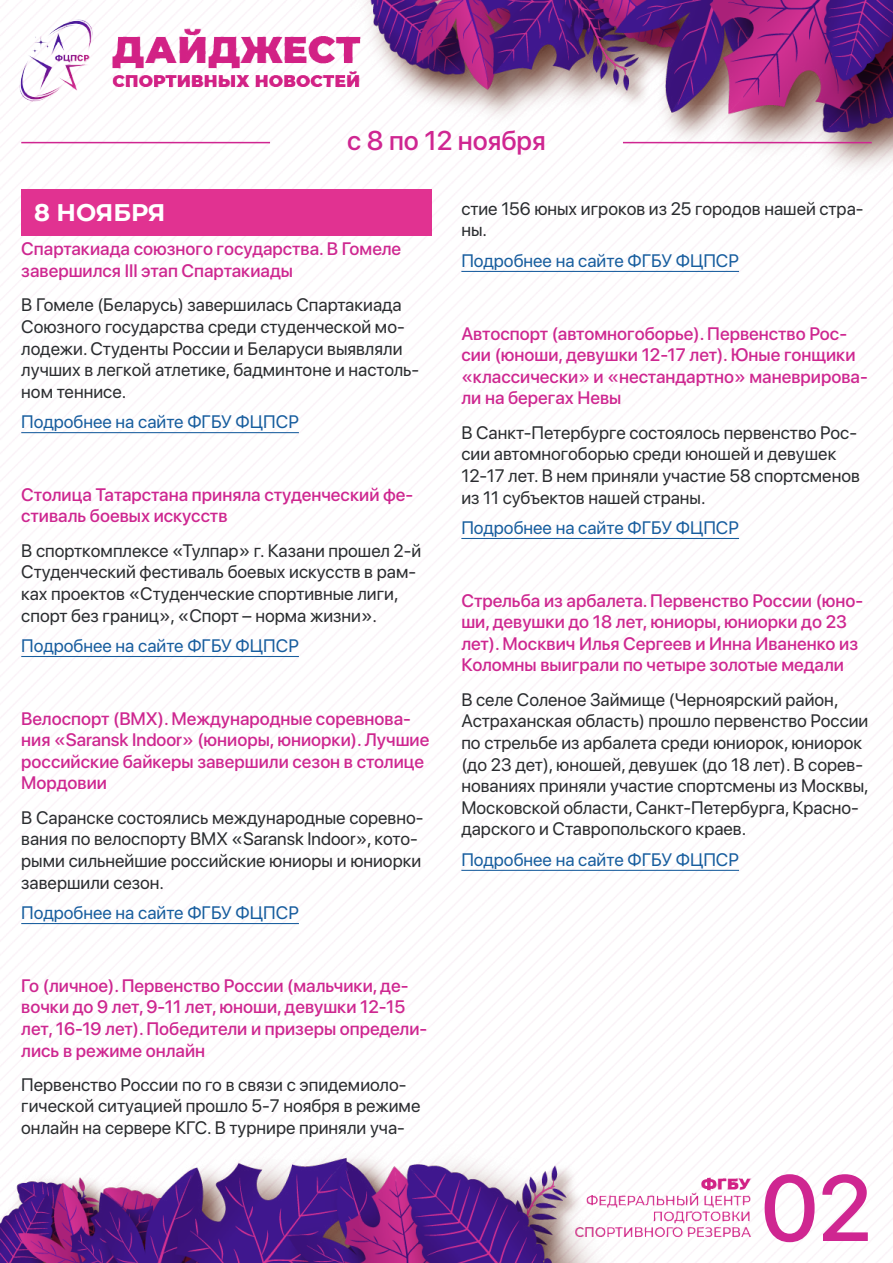
<style>
.page{position:relative;width:893px;height:1263px;background:#fff}
.page>*{position:absolute;margin:0;border:0;box-sizing:border-box;transform-origin:0 0}
.t1{font:500 93px "SF Pro Display";color:#cf2691}
.t2{font:500 27px "SF Pro Display";color:#cf2691}
.Дата{font:700 24px "Montserrat";color:#fff}
.Текст{font:18px/21.6px "SF Pro Display";color:#2a2c2f}
.Название{font:500 18px/21.6px "SF Pro Display";color:#ce2790}
.Текст-2{font:18px "SF Pro Display";color:#175d9e}
</style>
<div class="page">
<img style="left:0;top:0;width:893px;height:1263px">
<hr style="left:21px;top:142px;width:249px;height:1px;background:#cf2691">
<hr style="left:623px;top:142px;width:249px;height:1px;background:#cf2691">
<div style="left:21px;top:189px;width:411px;height:46px;background:#e13291"></div>
<hr style="left:21px;top:432px;width:278px;height:1px;background:#175d9e">
<hr style="left:21px;top:656px;width:278px;height:1px;background:#175d9e">
<hr style="left:21px;top:923px;width:278px;height:1px;background:#175d9e">
<hr style="left:461px;top:271px;width:278px;height:1px;background:#175d9e">
<hr style="left:461px;top:538px;width:278px;height:1px;background:#175d9e">
<hr style="left:461px;top:870px;width:278px;height:1px;background:#175d9e">
<h2 class="t2" style="left:347px;top:121px;width:200px">с 8 по 12 ноября</h2>
<p class="Дата" style="left:34px;top:195px;width:133px">8 НОЯБРЯ</p>
<p class="Название" style="left:21px;top:237px;width:381px">Спартакиада союзного государства. В Гомеле завершился III этап Спартакиады</p>
<p class="Текст" style="left:21px;top:293px;width:400px">В Гомеле (Беларусь) завершилась Спартакиада Союзного государства среди студенческой мо&shy;лодежи. Студенты России и Беларуси выявляли лучших в легкой атлетике, бадминтоне и настоль&shy;ном теннисе.</p>
<p class="Текст-2" style="left:21px;top:408px;width:279px">Подробнее на сайте ФГБУ ФЦПСР</p>
<p class="Название" style="left:21px;top:482px;width:394px">Столица Татарстана приняла студенческий фе&shy;стиваль боевых искусств</p>
<p class="Текст" style="left:21px;top:538px;width:402px">В спорткомплексе «Тулпар» г. Казани прошел 2-й Студенческий фестиваль боевых искусств в рам&shy;ках проектов «Студенческие спортивные лиги, спорт без границ», «Спорт – норма жизни».</p>
<p class="Текст-2" style="left:21px;top:632px;width:279px">Подробнее на сайте ФГБУ ФЦПСР</p>
<p class="Название" style="left:21px;top:706px;width:410px">Велоспорт (ВМХ). Международные соревнова&shy;ния «Saransk Indoor» (юниоры, юниорки). Лучшие российские байкеры завершили сезон в столице Мордовии</p>
<p class="Текст" style="left:21px;top:805px;width:404px">В Саранске состоялись международные соревно&shy;вания по велоспорту ВМХ «Saransk Indoor», кото&shy;рыми сильнейшие российские юниоры и юниорки завершили сезон.</p>
<p class="Текст-2" style="left:21px;top:899px;width:279px">Подробнее на сайте ФГБУ ФЦПСР</p>
<p class="Название" style="left:21px;top:973px;width:408px">Го (личное). Первенство России (мальчики, де&shy;вочки до 9 лет, 9-11 лет, юноши, девушки 12-15 лет, 16-19 лет). Победители и призеры определи&shy;лись в режиме онлайн</p>
<p class="Текст" style="left:21px;top:1072px;width:401px">Первенство России по го в связи с эпидемиоло&shy;гической ситуацией прошло 5-7 ноября в режиме онлайн на сервере КГС. В турнире приняли уча-</p>
<p class="Текст" style="left:461px;top:197px;width:404px">стие 156 юных игроков из 25 городов нашей стра&shy;ны.</p>
<p class="Текст-2" style="left:461px;top:247px;width:279px">Подробнее на сайте ФГБУ ФЦПСР</p>
<p class="Название" style="left:461px;top:321px;width:408px">Автоспорт (автомногоборье). Первенство Рос&shy;сии (юноши, девушки 12-17 лет). Юные гонщики «классически» и «нестандартно» маневрирова&shy;ли на берегах Невы</p>
<p class="Текст" style="left:461px;top:420px;width:400px">В Санкт-Петербурге состоялось первенство Рос&shy;сии автомногоборью среди юношей и девушек 12-17 лет. В нем приняли участие 58 спортсменов из 11 субъектов нашей страны.</p>
<p class="Текст-2" style="left:461px;top:514px;width:279px">Подробнее на сайте ФГБУ ФЦПСР</p>
<p class="Название" style="left:461px;top:588px;width:403px">Стрельба из арбалета. Первенство России (юно&shy;ши, девушки до 18 лет, юниоры, юниорки до 23 лет). Москвич Илья Сергеев и Инна Иваненко из Коломны выиграли по четыре золотые медали</p>
<p class="Текст" style="left:461px;top:687px;width:409px">В селе Соленое Займище (Черноярский район, Астраханская область) прошло первенство России по стрельбе из арбалета среди юниорок, юниорок (до 23 дет), юношей, девушек (до 18 лет). В сорев&shy;нованиях приняли участие спортсмены из Москвы, Московской области, Санкт-Петербурга, Красно&shy;дарского и Ставропольского краев.</p>
<p class="Текст-2" style="left:461px;top:846px;width:279px">Подробнее на сайте ФГБУ ФЦПСР</p>
<h1 class="t1" style="left:761px;top:1141px;width:113px">02</h1>
</div>
